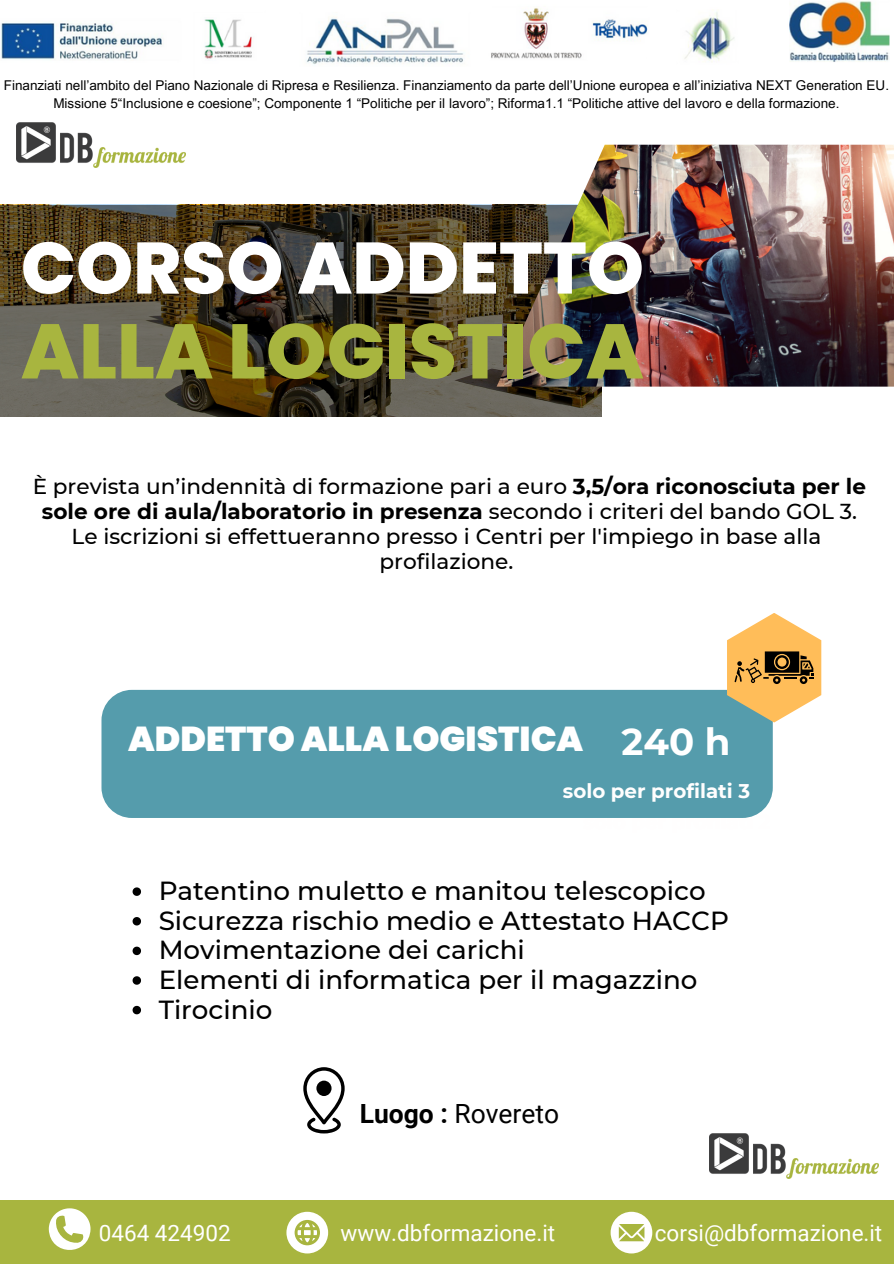
<style>
.page{position:relative;width:894px;height:1264px;background:#fff}
.page>*{position:absolute;margin:0;border:0;box-sizing:border-box;transform-origin:0 0}
.t1{font:800 77.1px "Poppins";color:#a8b53f}
.t2{font:800 72.6px "Poppins";color:#fff}
.t3{font:700 37.05px "Montserrat";color:#fff}
.t4{font:900 34.5px "Poppins";color:#fff}
.t5{font:26.4px "Roboto";color:#000}
.t6{font:500 26.1px "Montserrat";color:#000}
.t7{font:22.5px "Roboto";color:#fff}
.t8{font:22.5px "Roboto";color:#fffefe}
.t9{font:500 21.6px/24.9px "Montserrat";color:#000;text-align:center}
.t10{font:700 21.6px "Montserrat";color:#000}
.t11{font:700 19.8px "Montserrat";color:#fffefe}
.t12{font:13.5px/18px "Arial MT Pro";color:#000;text-align:center}
.s1{font-weight:700}
.s2{font-weight:500}
</style>
<div class="page">
<div style="left:1px;top:1200px;width:892px;height:63px;background:#a8b53f"></div>
<svg style="left:286px;top:1211px;width:42px;height:42px"></svg>
<svg style="left:49px;top:1208px;width:41px;height:42px"></svg>
<svg style="left:610px;top:1211px;width:42px;height:42px"></svg>
<img style="left:17px;top:122px;width:169px;height:45px">
<svg style="left:0;top:205px;width:601px;height:212px;background:#4a3f2b"></svg>
<img style="left:496px;top:145px;width:397px;height:241px">
<svg style="left:132px;top:887px;width:9px;height:8px"></svg>
<svg style="left:132px;top:917px;width:9px;height:8px"></svg>
<svg style="left:132px;top:946px;width:9px;height:9px"></svg>
<svg style="left:132px;top:976px;width:9px;height:8px"></svg>
<svg style="left:132px;top:1005px;width:9px;height:9px"></svg>
<img style="left:1px;top:1px;width:888px;height:63px">
<img style="left:709px;top:1133px;width:169px;height:45px">
<svg style="left:303px;top:1067px;width:42px;height:66px"></svg>
<div style="left:316px;top:1080px;width:15px;height:16px;background:#000;border-radius:50%"></div>
<div style="left:101px;top:690px;width:671px;height:128px;background:#559cac;border-radius:30px"></div>
<svg style="left:726px;top:613px;width:95px;height:109px"></svg>
<p class="t12" style="left:4px;top:78px;width:886px">Finanziati nell’ambito del Piano Nazionale di Ripresa e Resilienza. Finanziamento da parte dell’Unione europea e all’iniziativa NEXT Generation EU.<br>Missione 5“Inclusione e coesione”; Componente 1 “Politiche per il lavoro”; Riforma1.1 “Politiche attive del lavoro e della formazione.</p>
<p class="t2" style="left:21px;top:217px;width:624px">CORSO ADDETTO</p>
<p class="t1" style="left:21px;top:297px;width:624px">ALLA LOGISTICA</p>
<p class="t9" style="left:33px;top:474px;width:834px">È prevista un’indennità di formazione pari a euro <span class="s1">3,5/ora riconosciuta per le</span></p>
<p class="t10" style="left:42px;top:498px;width:816px">sole ore di aula/laboratorio in presenza <span class="s2">secondo i criteri del bando GOL 3.</span></p>
<p class="t9" style="left:71px;top:524px;width:751px">Le iscrizioni si effettueranno presso i Centri per l'impiego in base alla profilazione.</p>
<p class="t4" style="left:128px;top:714px;width:456px">ADDETTO ALLA LOGISTICA</p>
<p class="t3" style="left:621px;top:719px;width:110px">240 h</p>
<p class="t11" style="left:562px;top:778px;width:189px">solo per profilati 3</p>
<p class="t6" style="left:159px;top:874px;width:548px">Patentino muletto e manitou telescopico</p>
<p class="t6" style="left:159px;top:904px;width:571px">Sicurezza rischio medio e Attestato HACCP</p>
<p class="t6" style="left:159px;top:934px;width:367px">Movimentazione dei carichi</p>
<p class="t6" style="left:159px;top:963px;width:540px">Elementi di informatica per il magazzino</p>
<p class="t6" style="left:159px;top:993px;width:115px">Tirocinio</p>
<p class="t5" style="left:359px;top:1098px;width:201px"><span class="s1">Luogo :</span> Rovereto</p>
<p class="t7" style="left:99px;top:1219px;width:133px">0464 424902</p>
<p class="t8" style="left:340px;top:1219px;width:216px">www.dbformazione.it</p>
<p class="t7" style="left:654px;top:1219px;width:229px">corsi@dbformazione.it</p>
</div>
